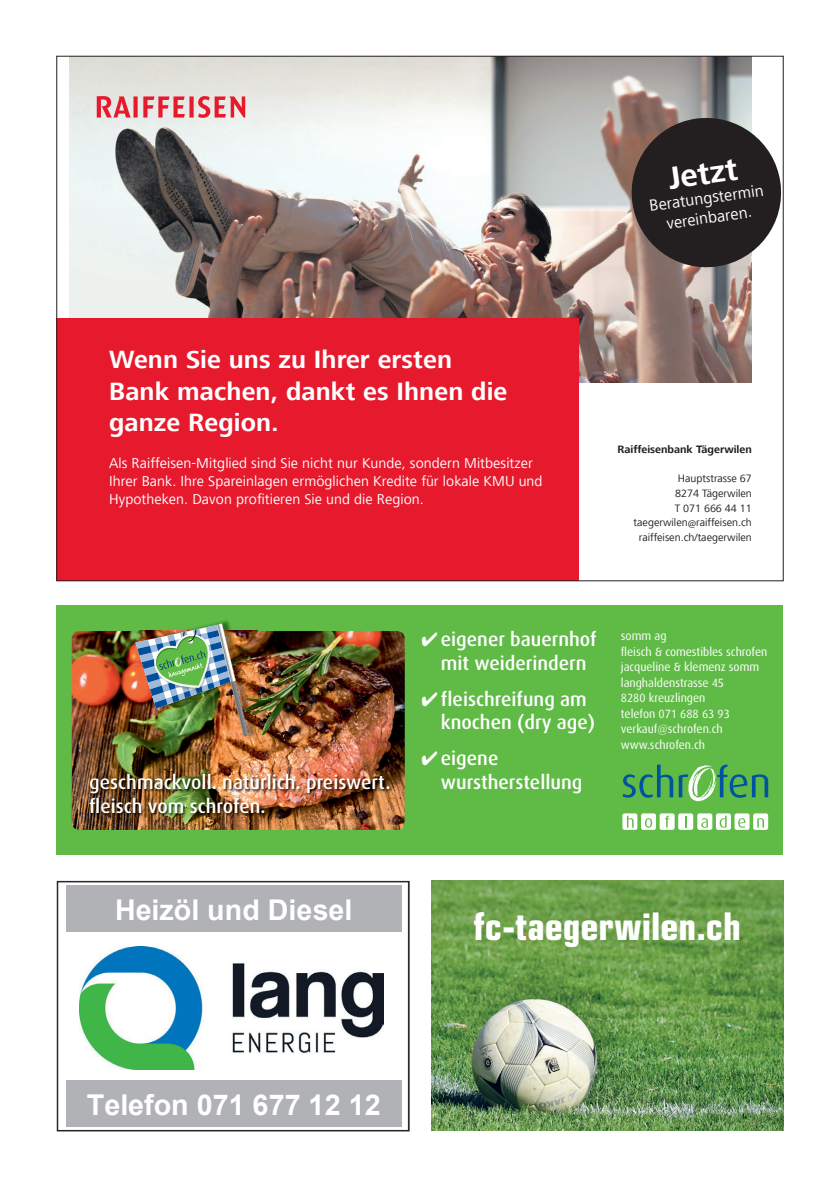
<style>
.page{position:relative;width:840px;height:1191px;background:#fff}
.page>*{position:absolute;margin:0;border:0;box-sizing:border-box;transform-origin:0 0}
.t1{font:41.4px "Eurostile Con Hea";color:#fff}
.t2{font:700 32.2px "Frutiger Next LT";color:#fff}
.t3{font:700 28.6px "Arial";color:#fff}
.t4{font:700 25.8px/31.2px "Frutiger Next LT";letter-spacing:.005em;color:#fff}
.t5{font:500 19.4px/23.8px "Dax";color:#fff;text-align:center}
.t6{font:16.6px/19.8px "Frutiger Next LT";color:#fff;text-align:center}
.t7{font:14.6px/18.4px "Frutiger Next LT";letter-spacing:.005em;color:#fff}
.t8{font:12px/15.4px "Dax";color:#fff}
.t9{font:11px/14.6px "Frutiger Next LT";color:#231f20;text-align:right}
.t10{font:700 11px "Frutiger Next LT";color:#231f20}
</style>
<div class="page">
<img style="left:69px;top:58px;width:682px;height:325px">
<div style="left:56px;top:318px;width:522px;height:263px;background:#e6192d"></div>
<svg style="left:626px;top:113px;width:158px;height:159px;background:#514a48"></svg>
<svg style="left:97px;top:96px;width:148px;height:22px;background:#e68c93"></svg>
<div style="left:57px;top:605px;width:725px;height:250px;background:#60bb46"></div>
<img style="left:72px;top:631px;width:332px;height:199px">
<img style="left:89px;top:773px;width:303px;height:43px">
<img style="left:138px;top:620px;width:119px;height:118px">
<img style="left:135px;top:623px;width:114px;height:113px">
<div style="left:622px;top:813px;width:15px;height:17px;background:#fff;border-radius:2px"></div>
<div style="left:640px;top:813px;width:15px;height:17px;background:#fff;border-radius:2px"></div>
<div style="left:659px;top:813px;width:15px;height:17px;background:#fff;border-radius:2px"></div>
<svg style="left:677px;top:813px;width:15px;height:17px"></svg>
<div style="left:697px;top:813px;width:15px;height:17px;background:#fff;border-radius:2px"></div>
<svg style="left:715px;top:813px;width:15px;height:17px"></svg>
<div style="left:734px;top:813px;width:15px;height:17px;background:#fff;border-radius:2px"></div>
<svg style="left:752px;top:813px;width:15px;height:17px"></svg>
<svg style="left:626px;top:815px;width:7px;height:12px"></svg>
<svg style="left:645px;top:818px;width:6px;height:9px"></svg>
<svg style="left:665px;top:815px;width:4px;height:12px"></svg>
<svg style="left:684px;top:815px;width:2px;height:12px"></svg>
<svg style="left:701px;top:818px;width:6px;height:9px"></svg>
<svg style="left:719px;top:815px;width:7px;height:12px"></svg>
<svg style="left:738px;top:818px;width:7px;height:9px"></svg>
<svg style="left:756px;top:818px;width:7px;height:9px"></svg>
<svg style="left:622px;top:764px;width:145px;height:37px"></svg>
<div style="left:66px;top:885px;width:335px;height:47px;background:#b1b2b6"></div>
<div style="left:66px;top:1080px;width:335px;height:46px;background:#b1b2b6"></div>
<div style="left:57px;top:881px;width:352px;height:250px;border:1px solid #231f20"></div>
<img style="left:79px;top:946px;width:304px;height:123px">
<img style="left:431px;top:881px;width:351px;height:249px">
<h2 class="t2" style="left:665px;top:160px;width:71px;rotate:-8deg">Jetzt</h2>
<p class="t6" style="left:647px;top:196px;width:117px;rotate:-8deg">Beratungstermin vereinbaren.</p>
<h3 class="t4" style="left:109px;top:344px;width:399px">Wenn Sie uns zu Ihrer ersten<br>Bank machen, dankt es Ihnen die ganze Region.</h3>
<p class="t7" style="left:109px;top:454px;width:434px">Als Raiffeisen-Mitglied sind Sie nicht nur Kunde, sondern Mitbesitzer<br>Ihrer Bank. Ihre Spareinlagen ermöglichen Kredite für lokale KMU und<br>Hypotheken. Davon profitieren Sie und die Region.</p>
<p class="t10" style="left:617px;top:443px;width:136px">Raiffeisenbank Tägerwilen</p>
<p class="t9" style="left:633px;top:471px;width:120px">Hauptstrasse 67<br>8274 Tägerwilen<br>T 071 666 44 11 taegerwilen@raiffeisen.ch raiffeisen.ch/taegerwilen</p>
<h3 class="t5" style="left:421px;top:627px;width:176px">✔ eigener bauernhof mit weiderindern</h3>
<h3 class="t5" style="left:440px;top:687px;width:156px;text-align:left;text-indent:-19px">✔ fleischreifung am knochen (dry age)</h3>
<h3 class="t5" style="left:421px;top:747px;width:78px">✔ eigene</h3>
<h3 class="t5" style="left:89px;top:770px;width:302px">geschmackvoll. natürlich. preiswert.</h3>
<h3 class="t5" style="left:440px;top:770px;width:143px">wurstherstellung</h3>
<h3 class="t5" style="left:89px;top:794px;width:178px">fleisch vom schrofen.</h3>
<p class="t8" style="left:620px;top:628px;width:148px">somm ag<br>fleisch &amp; comestibles schrofen jacqueline &amp; klemenz somm langhaldenstrasse 45<br>8280 kreuzlingen<br>telefon 071 688 63 93 verkauf@schrofen.ch www.schrofen.ch</p>
<h3 class="t3" style="left:115px;top:891px;width:239px">Heizöl und Diesel</h3>
<h3 class="t3" style="left:87px;top:1085px;width:295px">Telefon 071 677 12 12</h3>
<h1 class="t1" style="left:473px;top:896px;width:268px">fc-taegerwilen.ch</h1>
</div>
